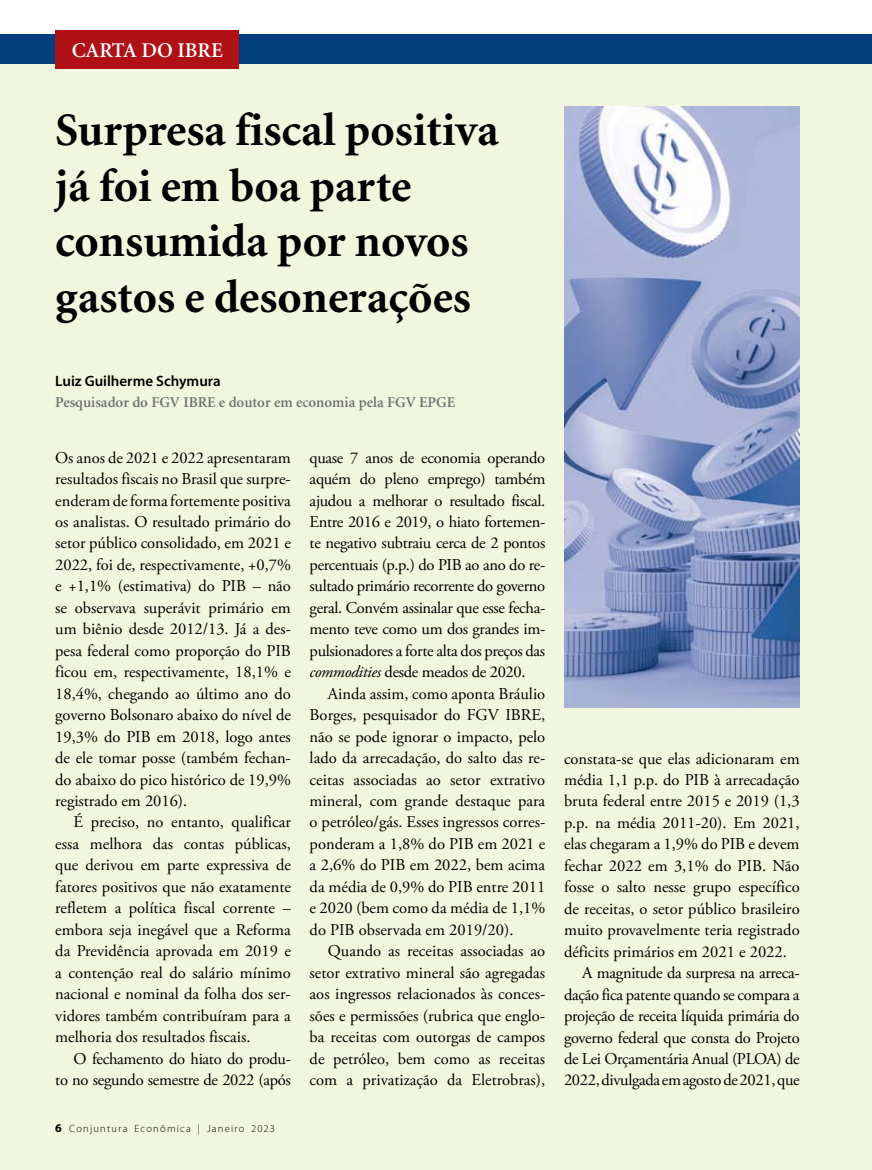
<style>
.page{position:relative;width:872px;height:1170px;background:#fff}
.page>*{position:absolute;margin:0;border:0;box-sizing:border-box;transform-origin:0 0}
.t1{font:46.5px/55.5px "Adobe Corp ID Minion Bd";color:#000}
.t2{font:21px "Adobe Corp ID Minion Sb";color:#fff}
.t3{font:16.5px/21.5px "Adobe Garamond Pro";color:#000;text-align:justify}
.t4{font:16.5px/21.5px "Adobe Garamond Pro";letter-spacing:-.02em;color:#000;text-align:right}
.t5{font:15px "Adobe Corp ID Minion Sb";color:#6d6f71}
.t6{font:15px "Adobe Corp ID Myriad Sb";color:#000}
.t7{font:10.5px "Adobe Corp ID Myriad Lt";letter-spacing:.115em;color:#000}
.s1{font-family:"Adobe Corp ID Myriad Bd";font-size:12px}
.s2{font-style:italic}
</style>
<div class="page">
<div style="left:0;top:55px;width:872px;height:1114px;background:#f1f6de"></div>
<div style="left:0;top:34px;width:872px;height:30px;background:#003e7e"></div>
<div style="left:55px;top:30px;width:184px;height:38px;background:#b01116"></div>
<img style="left:564px;top:106px;width:235px;height:602px">
<p class="t2" style="left:72px;top:39px;width:152px">CARTA DO IBRE</p>
<h1 class="t1" style="left:55px;top:104px;width:445px">Surpresa fiscal positiva já foi em boa parte consumida por novos gastos e desonerações</h1>
<p class="t6" style="left:55px;top:374px;width:167px">Luiz Guilherme Schymura</p>
<p class="t5" style="left:55px;top:395px;width:401px">Pesquisador do FGV IBRE e doutor em economia pela FGV EPGE</p>
<p class="t3" style="left:55px;top:447px;width:237px">Os anos de 2021 e 2022 apresentaram resultados fiscais no Brasil que surpre&shy;enderam de forma fortemente positiva os analistas. O resultado primário do setor público consolidado, em 2021 e 2022, foi de, respectivamente, +0,7% e +1,1% (estimativa) do PIB – não se observava superávit primário em um biênio desde 2012/13. Já a des&shy;pesa federal como proporção do PIB ficou em, respectivamente, 18,1% e 18,4%, chegando ao último ano do governo Bolsonaro abaixo do nível de 19,3% do PIB em 2018, logo antes de ele tomar posse (também fechan&shy;do abaixo do pico histórico de 19,9% registrado em 2016).</p>
<p class="t3" style="left:55px;top:812px;width:237px;text-indent:18px">É preciso, no entanto, qualificar essa melhora das contas públicas, que derivou em parte expressiva de fatores positivos que não exatamente refletem a política fiscal corrente – embora seja inegável que a Reforma da Previdência aprovada em 2019 e a contenção real do salário mínimo nacional e nominal da folha dos ser&shy;vidores também contribuíram para a melhoria dos resultados fiscais.</p>
<p class="t4" style="left:55px;top:1048px;width:237px">O fechamento do hiato do produ-<br>to no segundo semestre de 2022 (após</p>
<p class="t7" style="left:55px;top:1122px;width:221px"><span class="s1">6</span> Conjuntura Econômica | Janeiro 2023</p>
<p class="t3" style="left:310px;top:447px;width:237px">quase 7 anos de economia operando aquém do pleno emprego) também ajudou a melhorar o resultado fiscal.<br>Entre 2016 e 2019, o hiato fortemen&shy;te negativo subtraiu cerca de 2 pontos percentuais (p.p.) do PIB ao ano do re&shy;sultado primário recorrente do governo geral. Convém assinalar que esse fecha&shy;mento teve como um dos grandes im&shy;pulsionadores a forte alta dos preços das <span class="s2">commodities</span> desde meados de 2020.</p>
<p class="t3" style="left:310px;top:683px;width:237px;text-indent:18px">Ainda assim, como aponta Bráulio Borges, pesquisador do FGV IBRE, não se pode ignorar o impacto, pelo lado da arrecadação, do salto das re&shy;ceitas associadas ao setor extrativo mineral, com grande destaque para o petróleo/gás. Esses ingressos corres&shy;ponderam a 1,8% do PIB em 2021 e a 2,6% do PIB em 2022, bem acima da média de 0,9% do PIB entre 2011 e 2020 (bem como da média de 1,1% do PIB observada em 2019/20).</p>
<p class="t3" style="left:310px;top:940px;width:237px;text-indent:18px">Quando as receitas associadas ao setor extrativo mineral são agregadas aos ingressos relacionados às conces&shy;sões e permissões (rubrica que englo&shy;ba receitas com outorgas de campos de petróleo, bem como as receitas com a privatização da Eletrobras),</p>
<p class="t3" style="left:564px;top:748px;width:237px">constata-se que elas adicionaram em</p>
<p class="t3" style="left:564px;top:769px;width:237px">média 1,1 p.p. do PIB à arrecadação</p>
<p class="t3" style="left:564px;top:791px;width:237px">bruta federal entre 2015 e 2019 (1,3</p>
<p class="t3" style="left:564px;top:812px;width:237px">p.p. na média 2011-20). Em 2021,</p>
<p class="t3" style="left:564px;top:833px;width:237px">elas chegaram a 1,9% do PIB e devem</p>
<p class="t3" style="left:564px;top:855px;width:237px">fechar 2022 em 3,1% do PIB. Não</p>
<p class="t3" style="left:564px;top:876px;width:237px">fosse o salto nesse grupo específico</p>
<p class="t3" style="left:564px;top:898px;width:237px">de receitas, o setor público brasileiro</p>
<p class="t3" style="left:564px;top:919px;width:237px">muito provavelmente teria registrado</p>
<p class="t3" style="left:564px;top:941px;width:224px">déficits primários em 2021 e 2022.</p>
<p class="t4" style="left:582px;top:962px;width:219px">A magnitude da surpresa na arreca-</p>
<p class="t4" style="left:564px;top:984px;width:237px">dação fica patente quando se compara a</p>
<p class="t4" style="left:564px;top:1005px;width:237px">projeção de receita líquida primária do</p>
<p class="t4" style="left:564px;top:1027px;width:237px">governo federal que consta do Projeto</p>
<p class="t4" style="left:564px;top:1048px;width:237px">de Lei Orçamentária Anual (PLOA) de</p>
<p class="t4" style="left:564px;top:1069px;width:237px">2022, divulgada em agosto de 2021, que</p>
</div>
